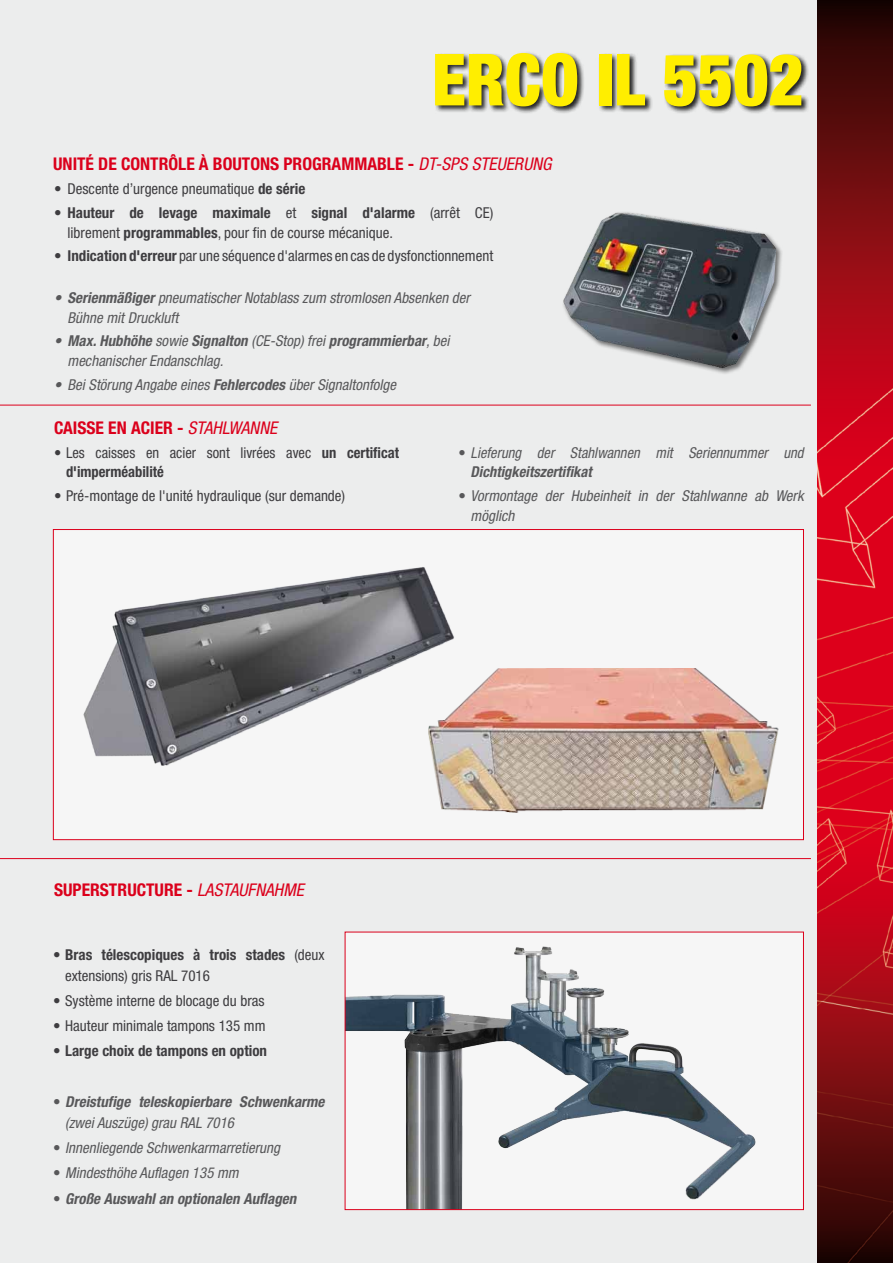
<style>
.page{position:relative;width:893px;height:1263px;background:#fff}
.page>*{position:absolute;margin:0;border:0;box-sizing:border-box;transform-origin:0 0}
.NomeMacchina{font:900 condensed 72px "Helvetica Neue LT Std";color:#fe0;scale:.94 1}
._3-testo_pallini_da{font:700 condensed 17.55px "Helvetica Neue LT Std";color:#db001b}
.testi_ITA___elenco{font:italic condensed 15px/19.5px "Helvetica Neue LT Std";color:#58585a}
.testi_ITA___elenco-2{font:condensed 15px/19.5px "Helvetica Neue LT Std";color:#3e3d40}
.testi_ITA___elenco-3{font:700 condensed 15px/21px "Helvetica Neue LT Std";color:#3e3d40}
.t1{font:italic 700 condensed 15px/21px "Helvetica Neue LT Std";color:#58585a}
.s1{font-weight:400;font-style:italic}
.s2{font-weight:700}
.s3{font-weight:400}
.s4{font-style:normal}
</style>
<div class="page">
<div style="left:0;top:0;width:817px;height:1263px;background:#eceded"></div>
<img style="left:818px;top:0;width:75px;height:1263px">
<hr style="left:0;top:405px;width:811px;height:1px;background:#dd001c">
<div style="left:345px;top:932px;width:458px;height:277px;background:#f6f6f6"></div>
<img style="left:347px;top:946px;width:409px;height:262px">
<div style="left:345px;top:932px;width:459px;height:278px;border:1px solid #db001b"></div>
<div style="left:434px;top:52px;width:375px;height:62px;background:#000;opacity:.85"></div>
<div style="left:561px;top:211px;width:222px;height:164px;background:#000;opacity:.55"></div>
<img style="left:562px;top:212px;width:214px;height:156px">
<hr style="left:0;top:858px;width:811px;height:1px;background:#dd001c">
<div style="left:53px;top:529px;width:750px;height:311px;background:#f6f6f6"></div>
<img style="left:83px;top:567px;width:371px;height:199px">
<img style="left:429px;top:669px;width:349px;height:143px">
<p class="NomeMacchina" style="left:432px;top:35px;width:397px">ERCO IL 5502</p>
<p class="_3-testo_pallini_da" style="left:53px;top:153px;width:504px">UNITÉ DE CONTRÔLE À BOUTONS PROGRAMMABLE - <span class="s1">DT-SPS STEUERUNG</span></p>
<p class="testi_ITA___elenco-2" style="left:54px;top:179px;width:253px">• Descente d’urgence pneumatique <span class="s2">de série</span></p>
<p class="testi_ITA___elenco-3" style="left:68px;top:203px;width:427px;line-height:19.5px;text-indent:-14px"><span class="s3">•</span> Hauteur de levage maximale <span class="s3">et</span> signal d'alarme <span class="s3">(arrêt CE) librement</span> programmables<span class="s3">, pour fin de course mécanique.</span></p>
<p class="testi_ITA___elenco-2" style="left:54px;top:246px;width:441px">• <span class="s2">Indication d'erreur</span> par une séquence d'alarmes en cas de dysfonctionnement</p>
<p class="testi_ITA___elenco" style="left:68px;top:288px;width:407px;text-indent:-14px">• <span class="s2">Serienmäßiger</span> pneumatischer Notablass zum stromlosen Absenken der<br>Bühne mitDruckluft</p>
<p class="testi_ITA___elenco" style="left:68px;top:331px;width:387px;text-indent:-14px">• <span class="s2">Max.Hubhöhe</span> sowie <span class="s2">Signalton</span> (CE-Stop) frei <span class="s2">programmierbar</span>,bei mechanischer Endanschlag.</p>
<p class="testi_ITA___elenco" style="left:54px;top:374px;width:347px">• Bei Störung Angabe eines <span class="s2">Fehlercodes</span> überSignaltonfolge</p>
<p class="_3-testo_pallini_da" style="left:54px;top:417px;width:229px">CAISSE EN ACIER - <span class="s1">STAHLWANNE</span></p>
<p class="testi_ITA___elenco-2" style="left:66px;top:443px;width:335px;text-indent:-12px">• Les caisses en acier sont livrées avec <span class="s2">un certificat d'imperméabilité</span></p>
<p class="testi_ITA___elenco-2" style="left:54px;top:486px;width:293px">• Pré-montage de l'unité hydraulique (sur demande)</p>
<p class="testi_ITA___elenco" style="left:471px;top:443px;width:338px;text-indent:-12px"><span class="s4">•</span> Lieferung der Stahlwannen mit Seriennummer und<br><span class="s2">Dichtigkeitszertifikat</span></p>
<p class="testi_ITA___elenco" style="left:471px;top:486px;width:338px;text-indent:-12px"><span class="s4">•</span> Vormontage der Hubeinheit in der Stahlwanne ab Werk möglich</p>
<p class="_3-testo_pallini_da" style="left:54px;top:879px;width:255px">SUPERSTRUCTURE - <span class="s1">LASTAUFNAHME</span></p>
<p class="testi_ITA___elenco-3" style="left:65px;top:943px;width:261px;text-indent:-12px">• Bras télescopiques à trois stades <span class="s3">(deux extensions) gris RAL 7016</span></p>
<p class="testi_ITA___elenco-2" style="left:53px;top:990px;width:213px">• Système interne de blocage du bras</p>
<p class="testi_ITA___elenco-2" style="left:53px;top:1016px;width:214px">• Hauteur minimale tampons 135 mm</p>
<p class="testi_ITA___elenco-3" style="left:53px;top:1040px;width:215px">• Large choix de tampons en option</p>
<p class="t1" style="left:65px;top:1091px;width:264px;text-indent:-12px"><span class="s4">•</span> Dreistufige teleskopierbare Schwenkarme <span class="s3">(zwei Auszüge) grau RAL 7016</span></p>
<p class="testi_ITA___elenco" style="left:53px;top:1138px;width:232px"><span class="s4">•</span> Innenliegende Schwenkarmarretierung</p>
<p class="testi_ITA___elenco" style="left:53px;top:1163px;width:190px"><span class="s4">•</span> Mindesthöhe Auflagen 135 mm</p>
<p class="t1" style="left:53px;top:1187px;width:248px"><span class="s4">•</span> Große Auswahlan optionalen Auflagen</p>
</div>
